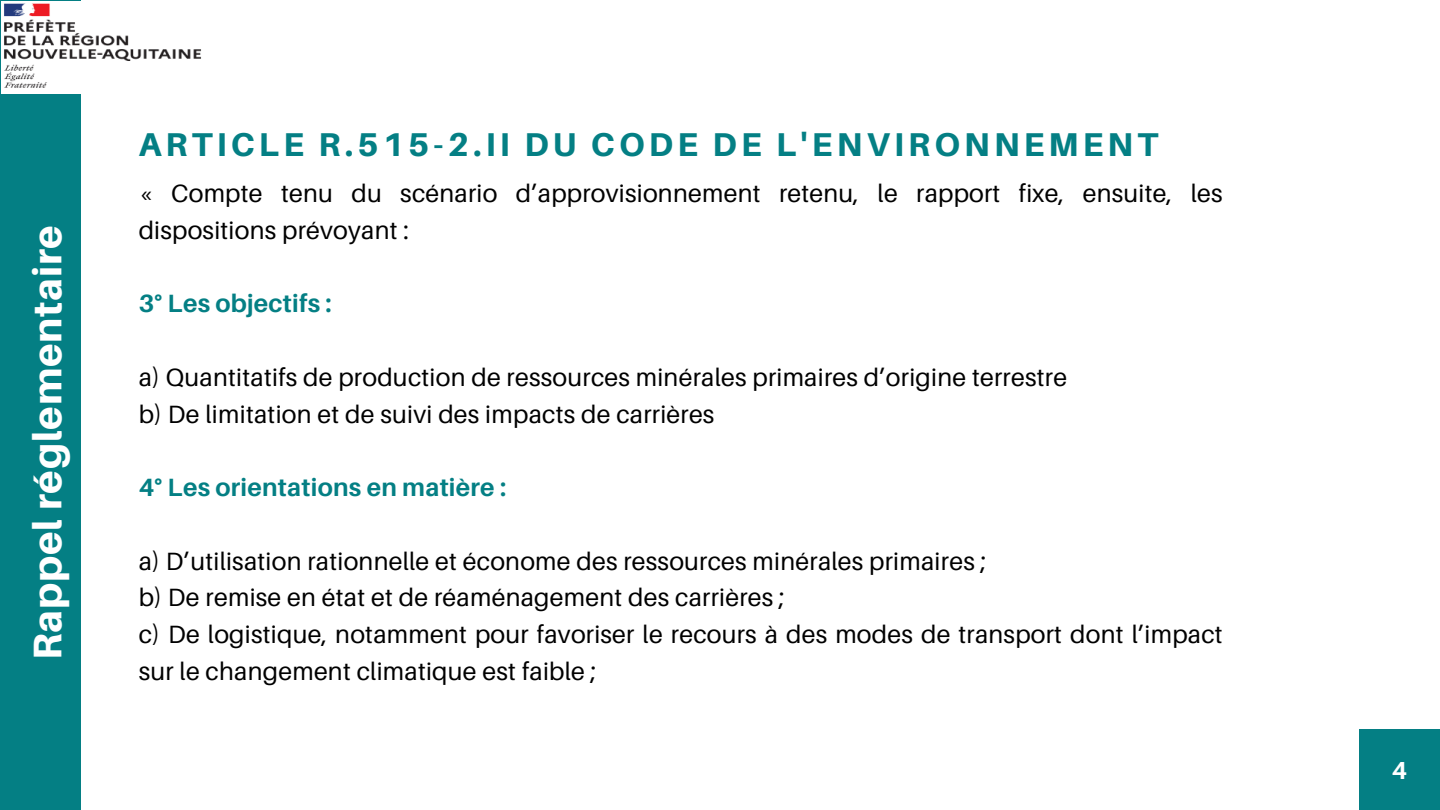
<style>
.page{position:relative;width:1440px;height:810px;background:#047f84}
.page>*{position:absolute;margin:0;border:0;box-sizing:border-box;transform-origin:0 0}
.t1{font:800 40px "Aileron";letter-spacing:.02em;color:#fff}
.t2{font:800 33px "Aileron";letter-spacing:.125em;color:#047f84}
.t3{font:25px/36.8px "Aileron";letter-spacing:.01em;color:#000}
.t4{font:700 25px "Aileron";letter-spacing:.01em;color:#047f84}
.t5{font:700 24.6px "Aileron";color:#fff}
</style>
<div class="page">
<div style="left:81px;top:0;width:1359px;height:810px;background:#fff"></div>
<img style="left:2px;top:2px;width:199px;height:92px">
<div style="left:1359px;top:729px;width:81px;height:81px;background:#047f84"></div>
<h1 class="t1" style="left:23px;top:660px;width:437px;rotate:-90deg">Rappel réglementaire</h1>
<h2 class="t2" style="left:139px;top:124px;width:1021px">ARTICLE R.515-2.II DU CODE DE L'ENVIRONNEMENT</h2>
<p class="t3" style="left:139px;top:174px;width:1086px">« Compte tenu du scénario d’approvisionnement retenu, le rapport fixe, ensuite, les dispositions prévoyant :</p>
<p class="t4" style="left:139px;top:288px;width:194px">3° Les objectifs :</p>
<p class="t3" style="left:139px;top:358px;width:930px">a) Quantitatifs de production de ressources minérales primaires d’origine terrestre b) De limitation et de suivi des impacts de carrières</p>
<p class="t4" style="left:139px;top:472px;width:369px">4° Les orientations en matière :</p>
<p class="t3" style="left:139px;top:542px;width:1086px">a) D’utilisation rationnelle et économe des ressources minérales primaires ;<br>b) De remise en état et de réaménagement des carrières ;<br>c) De logistique, notamment pour favoriser le recours à des modes de transport dont l’impact sur le changement climatique est faible ;</p>
<p class="t5" style="left:1392px;top:755px;width:17px">4</p>
</div>
